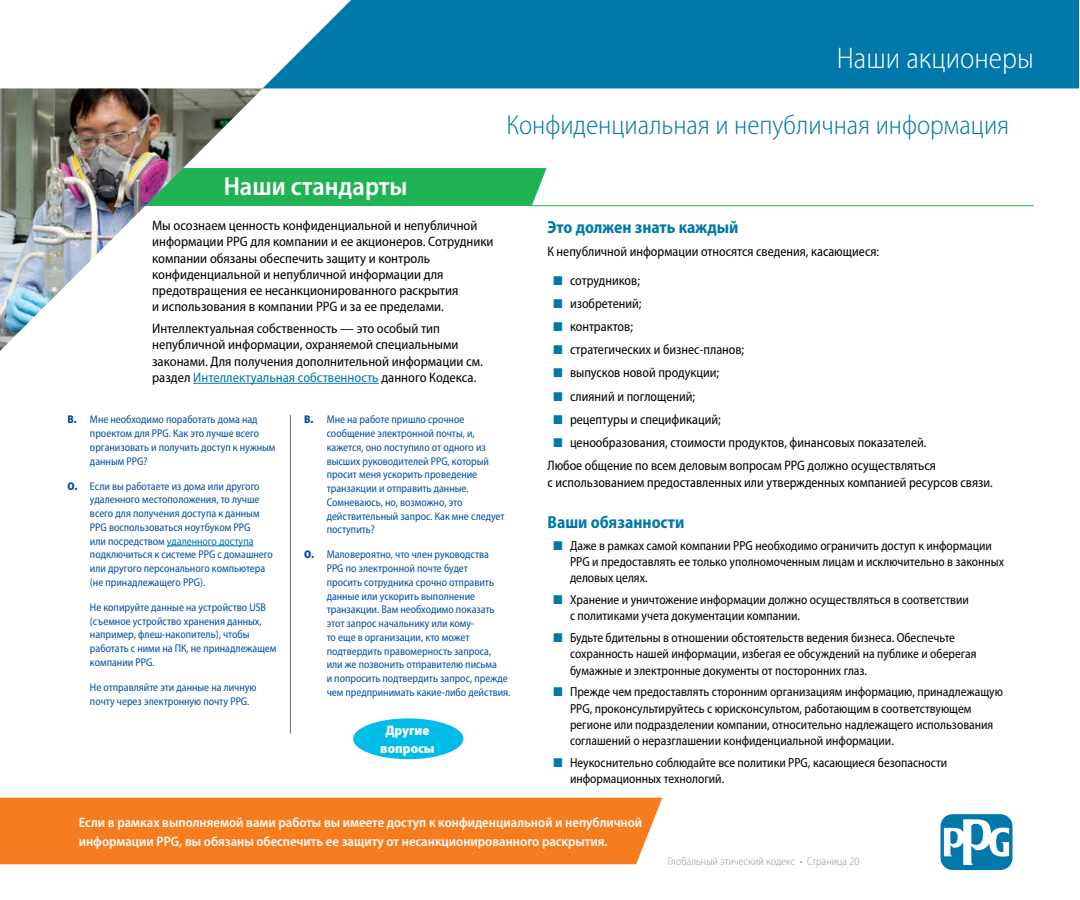
<style>
.page{position:relative;width:1080px;height:900px;background:#fff}
.page>*{position:absolute;margin:0;border:0;box-sizing:border-box;transform-origin:0 0}
.t1{font:300 semi-condensed 30px "Myriad Pro";color:#fff}
.t2{font:300 semi-condensed 27.5px "Myriad Pro";color:#0078a9}
.t3{font:600 semi-condensed 26.25px "Myriad Pro";color:#fff}
.t4{font:700 semi-condensed 17.5px "Myriad Pro";color:#0078a9;scale:.96 1}
.t5{font:semi-condensed 13.75px/16.2px "Myriad Pro";color:#000}
.t6{font:semi-condensed 13.75px/23.1px "Myriad Pro";color:#000;text-align:center;scale:.96 1}
.t7{font:600 semi-condensed 13.75px/18.8px "Myriad Pro";color:#fff}
.t8{font:900 semi-condensed 13.75px/17.5px "Myriad Pro";color:#fff;text-align:center}
.t9{font:semi-condensed 13.12px/16.2px "Myriad Pro";color:#000;scale:.96 1}
.t10{font:semi-condensed 11.25px/13.8px "Myriad Pro";color:#00509e;scale:.96 1}
.t11{font:300 semi-condensed 11.25px "Myriad Pro";color:#939598}
.s1{color:#0078a9}
.s2{font-weight:900}
.s3{font-family:"Suisse Intl";font-stretch:normal;font-size:16.25px;color:#0078a9}
</style>
<div class="page">
<div style="left:263px;top:168px;width:284px;height:38px;background:#20b356"></div>
<hr style="left:528px;top:205px;width:506px;height:1px;background:#20b356">
<div style="left:0;top:798px;width:662px;height:66px;background:#f57d20"></div>
<div style="left:263px;top:0;width:816px;height:88px;background:#0078a9"></div>
<img style="left:0;top:88px;width:263px;height:263px">
<hr style="left:193px;top:383px;width:186px;height:1px;background:#0078a9">
<hr style="left:167px;top:546px;width:87px;height:1px;background:#0078a9">
<hr style="left:290px;top:415px;width:1px;height:319px;background:#6d6e71">
<div style="left:353px;top:718px;width:110px;height:41px;background:#00bce7;border-radius:50%"></div>
<div style="left:941px;top:814px;width:71px;height:56px;background:#0078a9;border-radius:12px"></div>
<svg style="left:944px;top:819px;width:65px;height:46px"></svg>
<h1 class="t1" style="left:837px;top:42px;width:198px">Наши акционеры</h1>
<h3 class="t3" style="left:224px;top:172px;width:185px">Наши стандарты</h3>
<h2 class="t2" style="left:506px;top:110px;width:504px">Конфиденциальная и непубличная информация</h2>
<p class="t5" style="left:152px;top:218px;width:343px">Мы осознаем ценность конфиденциальной и непубличной информации PPG для компании и ее акционеров. Сотрудники компании обязаны обеспечить защиту и контроль конфиденциальной и непубличной информации для предотвращения ее несанкционированного раскрытия<br>и использования в компании PPG и за ее пределами.</p>
<p class="t5" style="left:152px;top:321px;width:332px">Интеллектуальная собственность — это особый тип непубличной информации, охраняемой специальными законами. Для получения дополнительной информации см. раздел <span class="s1">Интеллектуальная собственность</span> данного Кодекса.</p>
<p class="t10" style="left:90px;top:413px;width:195px;text-indent:-22px"><span class="s2">В.</span> Мне необходимо поработать дома над проектом для PPG. Как это лучше всего организовать и получить доступ к нужным данным PPG?</p>
<p class="t10" style="left:90px;top:479px;width:192px;text-indent:-22px"><span class="s2">О.</span> Если вы работаете из дома или другого удаленного местоположения, то лучше всего для получения доступа к данным PPG воспользоваться ноутбуком PPG<br>или посредством <span class="s1">удаленного доступа </span>подключиться к системе PPG с домашнего или другого персонального компьютера (не принадлежащего PPG).</p>
<p class="t10" style="left:90px;top:601px;width:196px">Не копируйте данные на устройство USB (съемное устройство хранения данных, например, флеш-накопитель), чтобы работать с ними на ПК, не принадлежащем компании PPG.</p>
<p class="t10" style="left:90px;top:680px;width:175px">Не отправляйте эти данные на личную почту через электронную почту PPG.</p>
<p class="t10" style="left:327px;top:413px;width:187px;text-indent:-22px"><span class="s2">В.</span> Мне на работе пришло срочное сообщение электронной почты, и, кажется, оно поступило от одного из высших руководителей PPG, который просит меня ускорить проведение транзакции и отправить данные.<br>Сомневаюсь, но, возможно, это действительный запрос. Как мне следует поступить?</p>
<p class="t10" style="left:327px;top:548px;width:193px;text-indent:-22px"><span class="s2">О.</span> Маловероятно, что член руководства<br>PPG по электронной почте будет<br>просить сотрудника срочно отправить данные или ускорить выполнение транзакции. Вам необходимо показать этот запрос начальнику или кому-<br>то еще в организации, кто может подтвердить правомерность запроса,<br>или же позвонить отправителю письма<br>и попросить подтвердить запрос, прежде чем предпринимать какие-либо действия.</p>
<p class="t8" style="left:380px;top:722px;width:56px">Другие вопросы</p>
<h3 class="t4" style="left:548px;top:217px;width:201px">Это должен знать каждый</h3>
<p class="t6" style="left:548px;top:240px;width:347px">К непубличной информации относятся сведения, касающиеся:</p>
<p class="t6" style="left:553px;top:269px;width:92px"><span class="s3">■</span> сотрудников;</p>
<p class="t6" style="left:553px;top:292px;width:94px"><span class="s3">■</span> изобретений;</p>
<p class="t6" style="left:553px;top:315px;width:85px"><span class="s3">■</span> контрактов;</p>
<p class="t6" style="left:553px;top:338px;width:201px"><span class="s3">■</span> стратегических и бизнес-планов;</p>
<p class="t6" style="left:553px;top:362px;width:174px"><span class="s3">■</span> выпусков новой продукции;</p>
<p class="t6" style="left:553px;top:385px;width:150px"><span class="s3">■</span> слияний и поглощений;</p>
<p class="t6" style="left:553px;top:408px;width:176px"><span class="s3">■</span> рецептуры и спецификаций;</p>
<p class="t6" style="left:547px;top:431px;width:406px"><span class="s3">■</span> ценообразования, стоимости продуктов, финансовых показателей.<br>Любое общение по всем деловым вопросам PPG должно осуществляться</p>
<p class="t6" style="left:547px;top:472px;width:466px">с использованием предоставленных или утвержденных компанией ресурсов связи.</p>
<h3 class="t4" style="left:548px;top:512px;width:144px">Ваши обязанности</h3>
<p class="t9" style="left:570px;top:537px;width:454px;text-indent:-17px"><span class="s3">■</span> Даже в рамках самой компании PPG необходимо ограничить доступ к информации<br>PPG и предоставлять ее только уполномоченным лицам и исключительно в законных деловых целях.</p>
<p class="t9" style="left:570px;top:592px;width:417px;text-indent:-17px"><span class="s3">■</span> Хранение и уничтожение информации должно осуществляться в соответствии с политиками учета документации компании.</p>
<p class="t9" style="left:570px;top:630px;width:425px;text-indent:-17px"><span class="s3">■</span> Будьте бдительны в отношении обстоятельств ведения бизнеса. Обеспечьте сохранность нашей информации, избегая ее обсуждений на публике и оберегая бумажные и электронные документы от посторонних глаз.</p>
<p class="t9" style="left:570px;top:684px;width:452px;text-indent:-17px"><span class="s3">■</span> Прежде чем предоставлять сторонним организациям информацию, принадлежащую PPG, проконсультируйтесь с юрисконсультом, работающим в соответствующем регионе или подразделении компании, относительно надлежащего использования соглашений о неразглашении конфиденциальной информации.</p>
<p class="t9" style="left:570px;top:755px;width:395px;text-indent:-17px"><span class="s3">■</span> Неукоснительно соблюдайте все политики PPG, касающиеся безопасности информационных технологий.</p>
<p class="t7" style="left:79px;top:813px;width:565px">Если в рамках выполняемой вами работы вы имеете доступ к конфиденциальной и непубличной информации PPG, вы обязаны обеспечить ее защиту от несанкционированного раскрытия.</p>
<p class="t11" style="left:668px;top:855px;width:193px">Глобальный этический кодекс • Страница 20</p>
</div>
